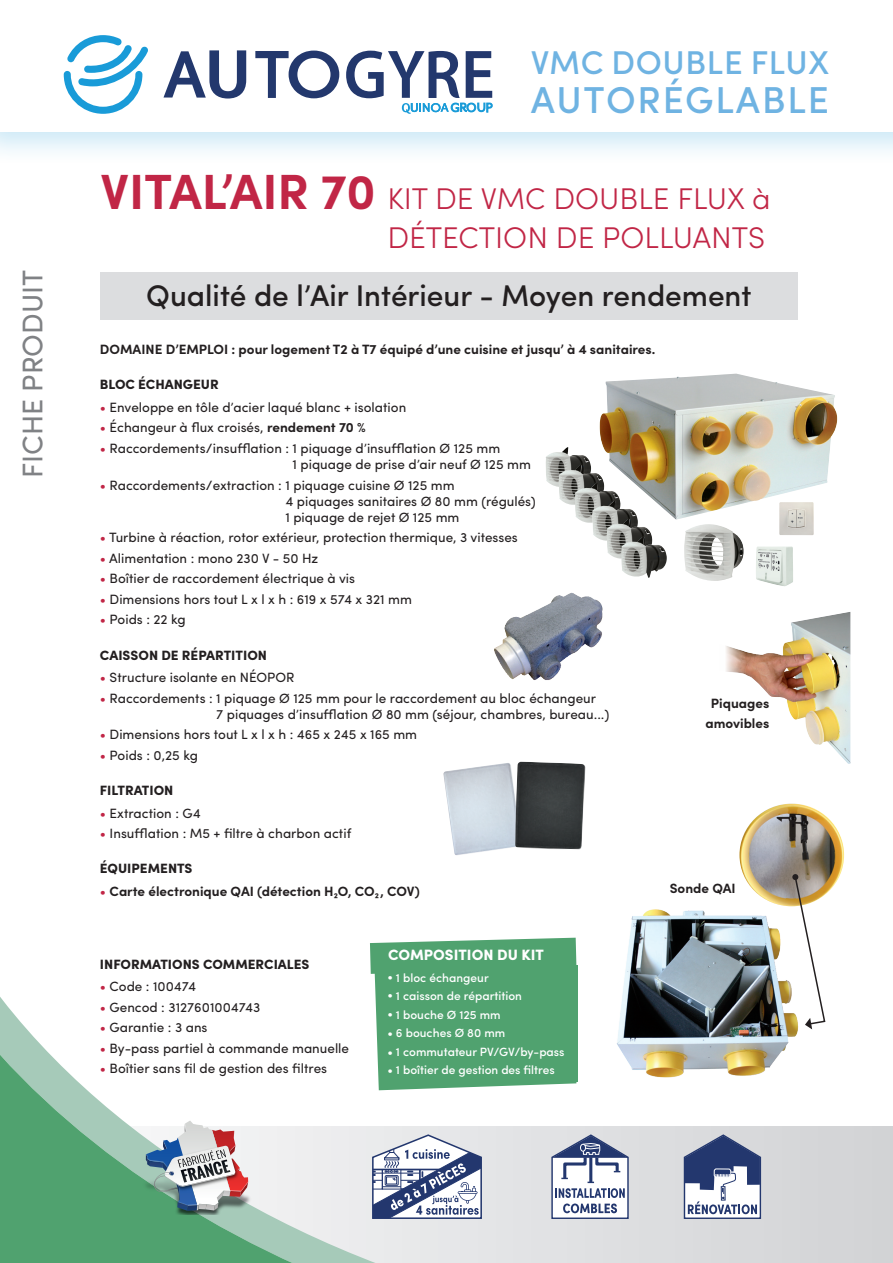
<style>
.page{position:relative;width:893px;height:1263px;background:#fff}
.page>*{position:absolute;margin:0;border:0;box-sizing:border-box;transform-origin:0 0}
.t1{font:500 37.5px "Sofia Pro";letter-spacing:.05em;color:#6fb3e2}
.t2{font:500 33px "Sofia Pro";letter-spacing:.02em;color:#6fb3e2}
.Titre1{font:300 30px/39px "Sofia Pro";color:#c12646;text-align:right}
.t3{font:500 30px "Sofia Pro";color:#231f20}
.t4{font:28.5px "Sofia Pro";color:#808285}
.titre_2{font:900 15px "Sofia Pro";color:#fff}
.texte{font:13.5px/16.2px "Sofia Pro";color:#231f20}
.texte-2{font:700 13.5px "Sofia Pro";color:#231f20}
.titre_2-2{font:900 13.5px "Sofia Pro";color:#231f20}
.texte-3{font:500 12px "Sofia Pro";color:#fff}
.s1{font-weight:700;font-size:49.5px}
.s2{color:#c12646}
.s3{font-weight:700}
.s4{font-weight:400;color:#c12646}
</style>
<div class="page">
<div style="left:0;top:0;width:893px;height:166px;background:#199bd8;opacity:.23"></div>
<div style="left:0;top:0;width:893px;height:132px;background:#fff"></div>
<div style="left:0;top:1127px;width:893px;height:136px;background:#d7d8da"></div>
<svg style="left:0;top:997px;width:565px;height:266px"></svg>
<svg style="left:0;top:1030px;width:436px;height:233px"></svg>
<svg style="left:372px;top:1134px;width:110px;height:85px"></svg>
<img style="left:136px;top:1155px;width:121px;height:59px">
<svg style="left:146px;top:1120px;width:102px;height:91px"></svg>
<svg style="left:551px;top:1134px;width:78px;height:85px"></svg>
<svg style="left:684px;top:1134px;width:77px;height:85px"></svg>
<svg style="left:64px;top:35px;width:84px;height:79px"></svg>
<svg style="left:163px;top:50px;width:83px;height:49px"></svg>
<svg style="left:255px;top:51px;width:84px;height:47px"></svg>
<svg style="left:346px;top:51px;width:147px;height:63px"></svg>
<img style="left:494px;top:592px;width:109px;height:88px">
<img style="left:599px;top:374px;width:239px;height:146px">
<img style="left:617px;top:906px;width:181px;height:172px">
<div style="left:370px;top:938px;width:206px;height:152px;background:#50a26f"></div>
<img style="left:684px;top:524px;width:60px;height:57px">
<img style="left:546px;top:447px;width:45px;height:40px">
<img style="left:558px;top:465px;width:47px;height:40px">
<img style="left:575px;top:483px;width:46px;height:40px">
<img style="left:592px;top:501px;width:46px;height:40px">
<img style="left:606px;top:519px;width:47px;height:40px">
<img style="left:621px;top:537px;width:46px;height:41px">
<img style="left:779px;top:502px;width:35px;height:33px">
<img style="left:756px;top:546px;width:37px;height:40px">
<img style="left:443px;top:763px;width:72px;height:92px">
<img style="left:515px;top:762px;width:70px;height:87px">
<img style="left:739px;top:804px;width:105px;height:102px">
<svg style="left:792px;top:874px;width:34px;height:155px"></svg>
<img style="left:726px;top:612px;width:124px;height:152px">
<div style="left:100px;top:272px;width:697px;height:47px;background:#dcdddf"></div>
<p class="t4" style="left:11px;top:478px;width:209px;rotate:-90deg">FICHE PRODUIT</p>
<p class="t2" style="left:531px;top:37px;width:300px">VMC DOUBLE FLUX</p>
<p class="t1" style="left:531px;top:71px;width:300px">AUTORÉGLABLE</p>
<p class="Titre1" style="left:101px;top:177px;width:672px"><span class="s1">VITAL’AIR 70</span> KIT DE VMC DOUBLE FLUX à<br>DÉTECTION DE POLLUANTS</p>
<p class="t3" style="left:146px;top:273px;width:607px">Qualité de l’Air Intérieur - Moyen rendement</p>
<p class="texte-2" style="left:100px;top:339px;width:557px">DOMAINE D’EMPLOI : pour logement T2 à T7 équipé d’une cuisine et jusqu’ à 4 sanitaires.</p>
<p class="titre_2-2" style="left:100px;top:374px;width:120px">BLOC ÉCHANGEUR</p>
<p class="texte" style="left:100px;top:398px;width:308px"><span class="s2">•</span> Enveloppe en tôle d’acier laqué blanc + isolation</p>
<p class="texte" style="left:100px;top:419px;width:267px"><span class="s2">•</span> Échangeur à flux croisés, <span class="s3">rendement 70 %</span></p>
<p class="texte" style="left:293px;top:439px;width:240px;text-indent:-193px"><span class="s2">•</span> Raccordements / insufflation : 1 piquage d’insufflation Ø 125 mm<br>1 piquage de prise d’air neuf Ø 125 mm</p>
<p class="texte" style="left:285px;top:476px;width:252px;text-indent:-185px"><span class="s2">•</span> Raccordements / extraction : 1 piquage cuisine Ø 125 mm<br>4 piquages sanitaires Ø 80 mm (régulés)<br>1 piquage de rejet Ø 125 mm</p>
<p class="texte" style="left:100px;top:529px;width:419px"><span class="s2">•</span> Turbine à réaction, rotor extérieur, protection thermique, 3 vitesses</p>
<p class="texte" style="left:100px;top:549px;width:220px"><span class="s2">•</span> Alimentation : mono 230 V - 50 Hz</p>
<p class="texte" style="left:100px;top:570px;width:257px"><span class="s2">•</span> Boîtier de raccordement électrique à vis</p>
<p class="texte" style="left:100px;top:590px;width:314px"><span class="s2">•</span> Dimensions hors tout L x l x h : 619 x 574 x 321 mm</p>
<p class="texte" style="left:100px;top:610px;width:87px"><span class="s2">•</span> Poids : 22 kg</p>
<p class="titre_2-2" style="left:100px;top:644px;width:169px">CAISSON DE RÉPARTITION</p>
<p class="texte" style="left:100px;top:668px;width:196px"><span class="s2">•</span> Structure isolante en NÉOPOR</p>
<p class="texte" style="left:216px;top:689px;width:395px;text-indent:-116px"><span class="s2">•</span> Raccordements : 1 piquage Ø 125 mm pour le raccordement au bloc échangeur<br>7 piquages d’insufflation Ø 80 mm (séjour, chambres, bureau...)</p>
<p class="texte" style="left:100px;top:725px;width:319px"><span class="s2">•</span> Dimensions hors tout L x l x h : 465 x 245 x 165 mm</p>
<p class="texte" style="left:100px;top:746px;width:100px"><span class="s2">•</span> Poids : 0,25 kg</p>
<p class="titre_2-2" style="left:100px;top:780px;width:75px">FILTRATION</p>
<p class="texte" style="left:100px;top:804px;width:102px"><span class="s2">•</span> Extraction : G4</p>
<p class="texte" style="left:100px;top:824px;width:253px"><span class="s2">•</span> Insufflation : M5 + filtre à charbon actif</p>
<p class="titre_2-2" style="left:100px;top:858px;width:94px">ÉQUIPEMENTS</p>
<p class="texte-2" style="left:100px;top:881px;width:321px"><span class="s4">•</span> Carte électronique QAI (détection H2O, CO2, COV)</p>
<p class="texte-2" style="left:711px;top:693px;width:60px">Piquages</p>
<p class="texte-2" style="left:705px;top:713px;width:65px">amovibles</p>
<p class="texte-2" style="left:670px;top:878px;width:67px">Sonde QAI</p>
<p class="titre_2-2" style="left:100px;top:953px;width:211px">INFORMATIONS COMMERCIALES</p>
<p class="texte" style="left:100px;top:978px;width:98px"><span class="s2">•</span> Code : 100474</p>
<p class="texte" style="left:100px;top:998px;width:162px"><span class="s2">•</span> Gencod : 3127601004743</p>
<p class="texte" style="left:100px;top:1018px;width:109px"><span class="s2">•</span> Garantie : 3 ans</p>
<p class="texte" style="left:100px;top:1039px;width:251px"><span class="s2">•</span> By-pass partiel à commande manuelle</p>
<p class="texte" style="left:100px;top:1059px;width:229px"><span class="s2">•</span> Boîtier sans fil de gestion des filtres</p>
<p class="titre_2" style="left:388px;top:943px;width:157px">COMPOSITION DU KIT</p>
<p class="texte-3" style="left:387px;top:969px;width:103px">• 1 bloc échangeur</p>
<p class="texte-3" style="left:387px;top:987px;width:136px">• 1 caisson de répartition</p>
<p class="texte-3" style="left:387px;top:1005px;width:115px">• 1 bouche Ø 125 mm</p>
<p class="texte-3" style="left:387px;top:1024px;width:120px">• 6 bouches Ø 80 mm</p>
<p class="texte-3" style="left:387px;top:1042px;width:179px">• 1 commutateur PV/GV/by-pass</p>
<p class="texte-3" style="left:387px;top:1061px;width:169px">• 1 boîtier de gestion des filtres</p>
</div>
